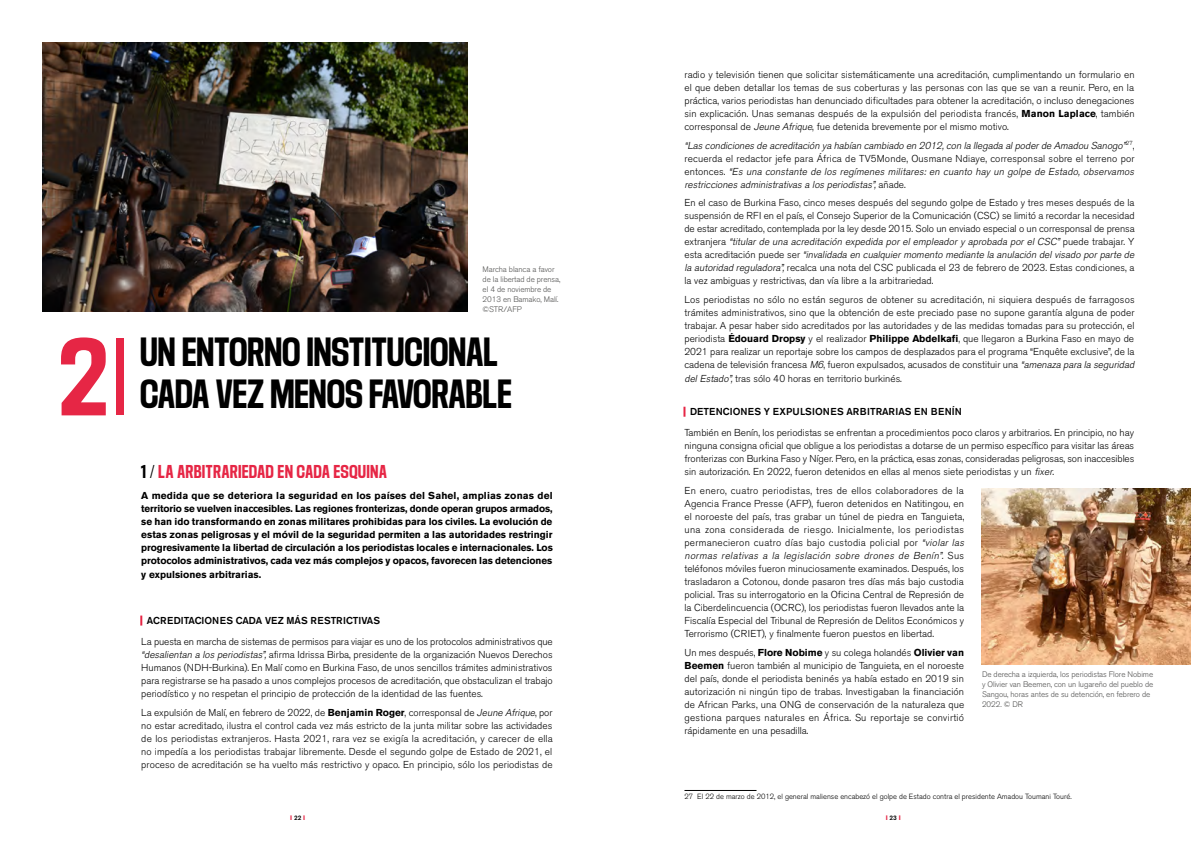
<style>
.page{position:relative;width:1191px;height:842px;background:#fff}
.page>*{position:absolute;margin:0;border:0;box-sizing:border-box;transform-origin:0 0}
.t1{font:700 semi-condensed 95px "Media Sans";color:#e62645}
.t2{font:700 semi-condensed 35px "Media Sans";letter-spacing:.02em;color:#000}
.t3{font:700 semi-condensed 16px "Media Sans";letter-spacing:.05em;color:#e62645}
.t4{font:300 10px/13px "Akzidenz Grotesk BE";color:#000;text-align:justify}
.t5{font:700 10px/13px "Akzidenz Grotesk BE";letter-spacing:-.005em;color:#000;text-align:justify}
.t6{font:italic 300 10px/13px "Akzidenz Grotesk BE";color:#000}
.t7{font:500 10px "Akzidenz Grotesk BE";color:#000}
.t8{font:300 8px/10px "Akzidenz Grotesk BE";letter-spacing:-.01em;color:#525251}
.t9{font:300 7.5px "Akzidenz Grotesk BE";color:#000}
.t10{font:700 6.5px "Akzidenz Grotesk BE";color:#e62645}
.s1{color:#000}
.s2{font-style:italic}
.s3{font-weight:700}
.s4{font-style:normal}
.s5{font-weight:500;color:#000}
</style>
<div class="page">
<img style="left:43px;top:43px;width:425px;height:269px">
<svg style="left:140px;top:615px;width:2px;height:10px"></svg>
<div style="left:116px;top:338px;width:8px;height:76px;background:#e62645"></div>
<svg style="left:683px;top:407px;width:2px;height:10px"></svg>
<hr style="left:684px;top:790px;width:72px;height:1px;background:#000">
<img style="left:981px;top:489px;width:210px;height:175px">
<h1 class="t1" style="left:60px;top:322px;width:48px">2</h1>
<p class="t8" style="left:482px;top:265px;width:79px">Marcha blanca a favor de la libertad de prensa, el 4 de noviembre de<br>2013 en Bamako, Malí. ©STR/AFP</p>
<h2 class="t2" style="left:141px;top:332px;width:358px">UN ENTORNO INSTITUCIONAL</h2>
<h2 class="t2" style="left:141px;top:374px;width:372px">CADA VEZ MENOS FAVORABLE</h2>
<h3 class="t3" style="left:141px;top:462px;width:247px"><span class="s1">1 /</span> LA ARBITRARIEDAD EN CADA ESQUINA</h3>
<p class="t5" style="left:141px;top:490px;width:413px">A medida que se deteriora la seguridad en los países del Sahel, amplias zonas del territorio se vuelven inaccesibles. Las regiones fronterizas, donde operan grupos armados, se han ido transformando en zonas militares prohibidas para los civiles. La evolución de estas zonas peligrosas y el móvil de la seguridad permiten a las autoridades restringir progresivamente la libertad de circulación a los periodistas locales e internacionales. Los protocolos administrativos, cada vez más complejos y opacos, favorecen las detenciones y expulsiones arbitrarias.</p>
<p class="t7" style="left:147px;top:614px;width:235px">ACREDITACIONES CADA VEZ MÁS RESTRICTIVAS</p>
<p class="t4" style="left:141px;top:635px;width:413px">La puesta en marcha de sistemas de permisos para viajar es uno de los protocolos administrativos que <span class="s2">“desalientan a los periodistas”,</span>afirma Idrissa Birba, presidente de la organización Nuevos Derechos Humanos (NDH-Burkina). En Malí como en Burkina Faso, de unos sencillos trámites administrativos para registrarse se ha pasado a unos complejos procesos de acreditación, que obstaculizan el trabajo periodístico y no respetan el principio de protección de la identidad de las fuentes.</p>
<p class="t4" style="left:141px;top:706px;width:413px">La expulsión de Malí, en febrero de 2022, de <span class="s3">Benjamin Roger</span>, corresponsal de <span class="s2">Jeune Afrique</span>, por no estar acreditado, ilustra el control cada vez más estricto de la junta militar sobre las actividades de los periodistas extranjeros. Hasta 2021, rara vez se exigía la acreditación, y carecer de ella no impedía a los periodistas trabajar libremente. Desde el segundo golpe de Estado de 2021, el proceso de acreditación se ha vuelto más restrictivo y opaco. En principio, sólo los periodistas de</p>
<p class="t4" style="left:684px;top:68px;width:452px">radio y televisión tienen que solicitar sistemáticamente una acreditación, cumplimentando un formulario en el que deben detallar los temas de sus coberturas y las personas con las que se van a reunir. Pero, en la práctica, varios periodistas han denunciado dificultades para obtener la acreditación, o incluso denegaciones sin explicación. Unas semanas después de la expulsión del periodista francés, <span class="s3">Manon Laplace</span>, también corresponsal de <span class="s2">Jeune Afrique</span>, fue detenida brevemente por el mismo motivo.</p>
<p class="t6" style="left:684px;top:139px;width:453px">“Las condiciones de acreditación ya habían cambiado en 2012,con la llegada alpoderde Amadou Sanogo”<sup>2</sup> <sup>7</sup> <span class="s4">, recuerda el redactor jefe para África de TV5Monde, Ousmane Ndiaye, corresponsal sobre el terreno por e n t o n c e s .</span> “Es una constante de los regímenes militares: en cuanto hay un golpe de Estado, observamos restricciones administrativas a los periodistas”,<span class="s4">a ñ a d e .</span></p>
<p class="t4" style="left:684px;top:197px;width:454px;text-align:left">En el caso de Burkina Faso, cinco meses después del segundo golpe de Estado y tres meses después de la suspensión de RFI en el país, el Consejo Superior de la Comunicación (CSC) se limitó a recordar la necesidad de estar acreditado, contemplada por la ley desde 2015. Solo un enviado especial o un corresponsal de prensa e xt r a nj e r a <span class="s2">“titular de una acreditación expedida por el empleador y aprobada por el CSC”</span> p u e d e t r a b aj a r. Y e s t a a c r e d i t a c i ó n p u e d e s e r <span class="s2">“invalidada en cualquiermomento mediante la anulación delvisado porparte de la autoridad reguladora”,</span>recalca una nota del CSC publicada el 23 de febrero de 2023. Estas condiciones, a la vez ambiguas y restrictivas, dan vía libre a la arbitrariedad.</p>
<p class="t4" style="left:684px;top:293px;width:453px;text-align:left">Los periodistas no sólo no están seguros de obtener su acreditación, ni siquiera después de farragosos trámites administrativos, sino que la obtención de este preciado pase no supone garantía alguna de poder trabajar. A pesar haber sido acreditados por las autoridades y de las medidas tomadas para su protección, el periodista <span class="s3">Édouard Dropsy</span> y el realizador <span class="s3">Philippe Abdelkafi</span>, que llegaron a Burkina Faso en mayo de 2021 para realizar un reportaje sobre los campos de desplazados para el programa “Enquête exclusive”, de la cadena de televisión francesa <span class="s2">M6</span>, fueron expulsados, acusados de constituir una <span class="s2">“amenaza para la seguridad</span></p>
<p class="t4" style="left:684px;top:372px;width:219px"><span class="s2">delEstado”,</span>tras sólo 40 horas en territorio burkinés.</p>
<p class="t7" style="left:690px;top:405px;width:273px">DETENCIONES Y EXPULSIONES ARBITRARIAS EN BENÍN</p>
<p class="t4" style="left:684px;top:426px;width:451px">También en Benín, los periodistas se enfrentan a procedimientos poco claros y arbitrarios. En principio, no hay ninguna consigna oficial que obligue a los periodistas a dotarse de un permiso específico para visitar las áreas fronterizas con Burkina Faso y Níger. Pero, en la práctica, esas zonas, consideradas peligrosas, son inaccesibles sin autorización. En 2022, fueron detenidos en ellas al menos siete periodistas y un <span class="s2">fixer</span>.</p>
<p class="t4" style="left:684px;top:484px;width:283px;text-align:left">En enero, cuatro periodistas, tres de ellos colaboradores de la Agencia France Presse (AFP), fueron detenidos en Natitingou, en el noroeste del país, tras grabar un túnel de piedra en Tanguieta, una zona considerada de riesgo. Inicialmente, los periodistas permanecieron cuatro días bajo custodia policial por <span class="s2">“violar las normas relativas a la legislación sobre drones de Benín”.</span> S u s teléfonos móviles fueron minuciosamente examinados. Después, los trasladaron a Cotonou, donde pasaron tres días más bajo custodia policial. Tras su interrogatorio en la Oficina Central de Represión de la Ciberdelincuencia (OCRC), los periodistas fueron llevados ante la Fiscalía Especial del Tribunal de Represión de Delitos Económicos y Terrorismo (CRIET), y finalmente fueron puestos en libertad.</p>
<p class="t4" style="left:684px;top:646px;width:281px">Un mes después, <span class="s3">Flore Nobime</span> y su colega holandés <span class="s3">Olivier van Beemen</span> fueron también al municipio de Tanguieta, en el noroeste del país, donde el periodista beninés ya había estado en 2019 sin autorización ni ningún tipo de trabas. Investigaban la financiación de African Parks, una ONG de conservación de la naturaleza que gestiona parques naturales en África. Su reportaje se convirtió rápidamente en una pesadilla.</p>
<p class="t8" style="left:982px;top:669px;width:173px">De derecha a izquierda, los periodistas Flore Nobime y Olivier van Beemen, con un lugareño del pueblo de Sangou, horas antes de su detención, en febrero de 2022. © DR</p>
<p class="t9" style="left:684px;top:793px;width:388px">27 El 22 de marzo de 2012, el general maliense encabezó el golpe de Estado contra el presidente Amadou Toumani Touré.</p>
<p class="t10" style="left:290px;top:814px;width:16px">I <span class="s5">22</span> I</p>
<p class="t10" style="left:885px;top:814px;width:16px">I <span class="s5">23</span> I</p>
</div>
